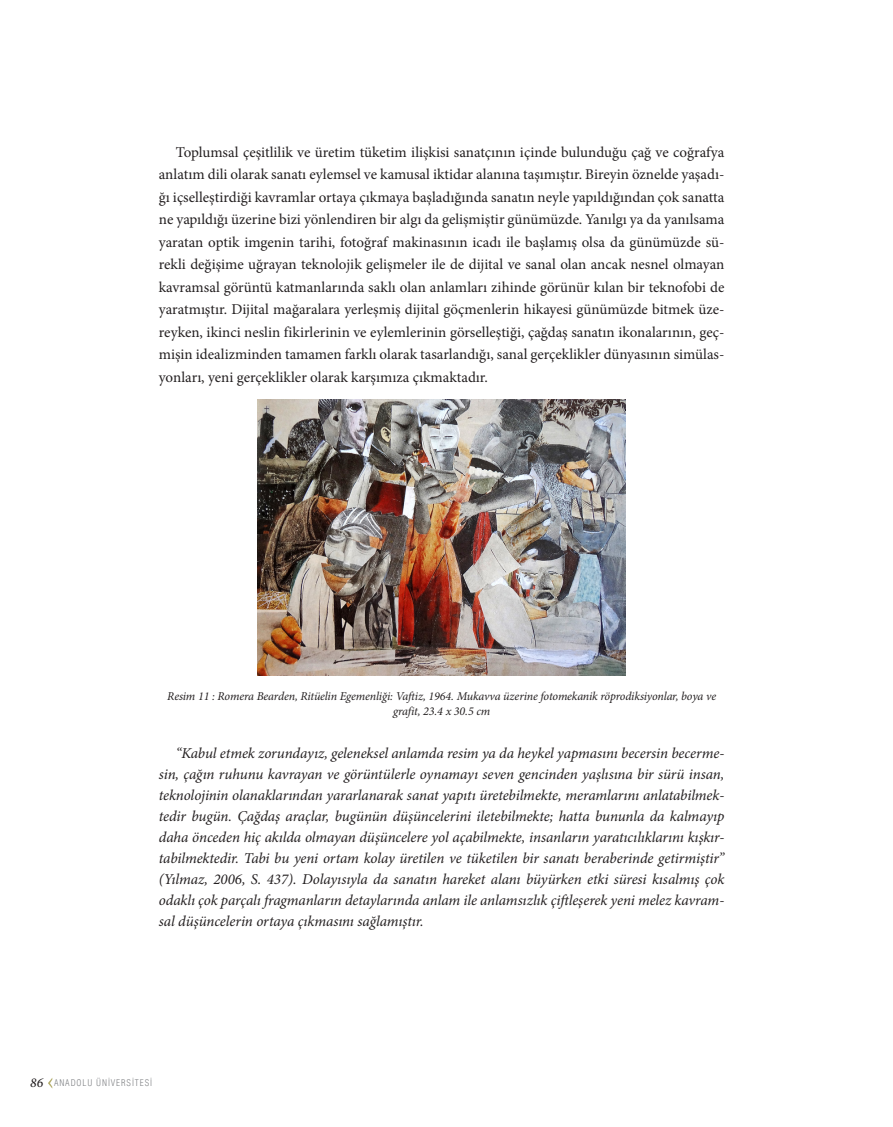
<style>
.page{position:relative;width:893px;height:1127px;background:#fff}
.page>*{position:absolute;margin:0;border:0;box-sizing:border-box;transform-origin:0 0}
.ANAMETIN{font:15px/22.5px "Minion Pro";color:#231f20;text-align:justify}
.alinti{font:italic 15px/21px "Minion Pro";letter-spacing:-.01em;color:#231f20;text-align:justify}
.YAZARADI{font:italic 12px/15px "Minion Pro";letter-spacing:-.01em;color:#231f20;text-align:center}
.t1{font:300 condensed 9px "Helvetica";letter-spacing:.1em;color:#808285}
.s1{font-family:"Minion Pro";font-weight:500;font-style:italic;font-stretch:normal;font-size:13.5px;color:#231f20}
</style>
<div class="page">
<svg style="left:48px;top:1078px;width:4px;height:10px"></svg>
<img style="left:257px;top:399px;width:369px;height:276px">
<p class="ANAMETIN" style="left:159px;top:141px;width:567px;text-indent:17px">Toplumsal çeşitlilik ve üretim tüketim ilişkisi sanatçının içinde bulunduğu çağ ve coğrafya anlatım dili olarak sanatı eylemsel ve kamusal iktidar alanına taşımıştır. Bireyin öznelde yaşadı&shy;ğı içselleştirdiği kavramlar ortaya çıkmaya başladığında sanatın neyle yapıldığından çok sanatta ne yapıldığı üzerine bizi yönlendiren bir algı da gelişmiştir günümüzde. Yanılgı ya da yanılsama yaratan optik imgenin tarihi, fotoğraf makinasının icadı ile başlamış olsa da günümüzde sü&shy;rekli değişime uğrayan teknolojik gelişmeler ile de dijital ve sanal olan ancak nesnel olmayan kavramsal görüntü katmanlarında saklı olan anlamları zihinde görünür kılan bir teknofobi de yaratmıştır. Dijital mağaralara yerleşmiş dijital göçmenlerin hikayesi günümüzde bitmek üze&shy;reyken, ikinci neslin fikirlerinin ve eylemlerinin görselleştiği, çağdaş sanatın ikonalarının, geç&shy;mişin idealizminden tamamen farklı olarak tasarlandığı, sanal gerçeklikler dünyasının simülas&shy;yonları, yeni gerçeklikler olarak karşımıza çıkmaktadır.</p>
<p class="YAZARADI" style="left:167px;top:689px;width:550px">Resim 11 : Romera Bearden, Ritüelin Egemenliği: Vaftiz, 1964. Mukavva üzerine fotomekanik röprodiksiyonlar, boya ve grafit, 23.4 x 30.5 cm</p>
<p class="alinti" style="left:159px;top:743px;width:567px;text-indent:17px">“Kabul etmek zorundayız, geleneksel anlamda resim ya da heykel yapmasını becersin becerme&shy;sin, çağın ruhunu kavrayan ve görüntülerle oynamayı seven gencinden yaşlısına bir sürü insan, teknolojinin olanaklarından yararlanarak sanat yapıtı üretebilmekte, meramlarını anlatabilmek&shy;tedir bugün. Çağdaş araçlar, bugünün düşüncelerini iletebilmekte; hatta bununla da kalmayıp daha önceden hiç akılda olmayan düşüncelere yol açabilmekte, insanların yaratıcılıklarını kışkır&shy;tabilmektedir. Tabi bu yeni ortam kolay üretilen ve tüketilen bir sanatı beraberinde getirmiştir” (Yılmaz, 2006, S. 437). Dolayısıyla da sanatın hareket alanı büyürken etki süresi kısalmış çok odaklı çok parçalı fragmanların detaylarında anlam ile anlamsızlık çiftleşerek yeni melez kavram&shy;sal düşüncelerin ortaya çıkmasını sağlamıştır.</p>
<p class="t1" style="left:30px;top:1078px;width:123px"><span class="s1">86</span> ANADOLU ÜNİVERSİTESİ</p>
</div>
